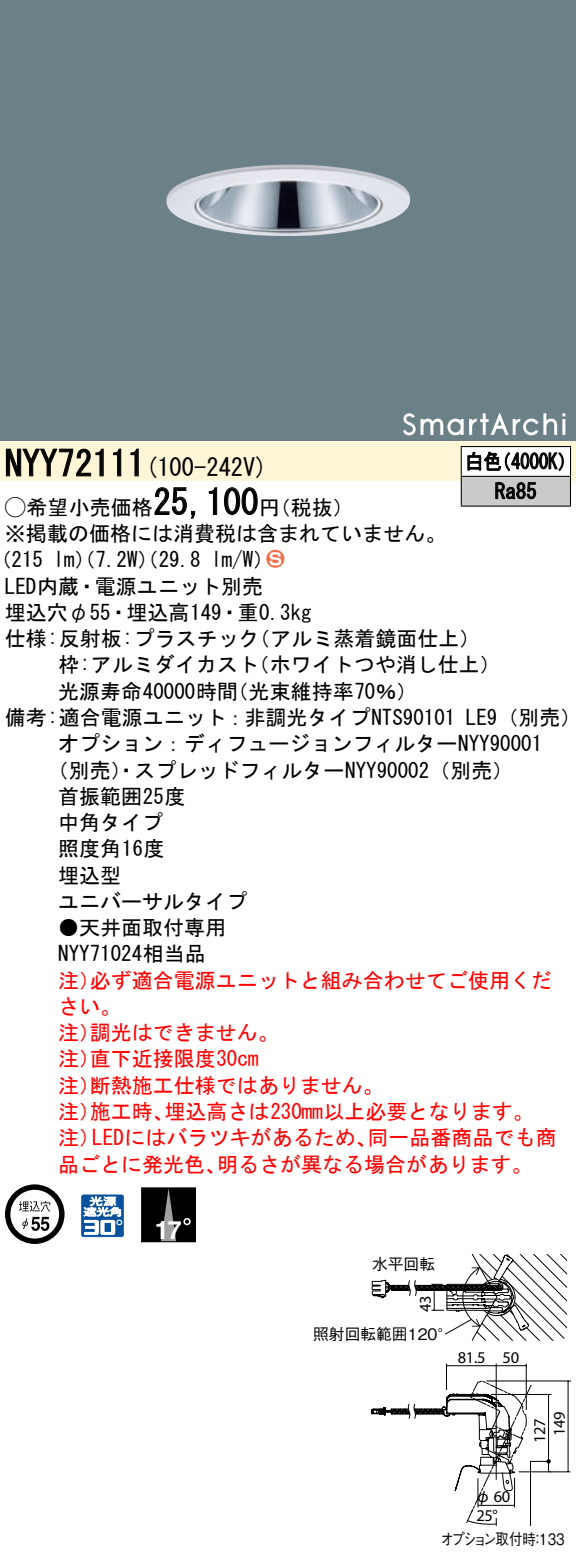
<style>
.page{position:relative;width:576px;height:1568px;background:#fff}
.page>*{position:absolute;margin:0;border:0;box-sizing:border-box;transform-origin:0 0}
.t1{font:35px "MS Gothic";color:#000}
.t2{font:700 25.2px "Helvetica LT Std";color:#fff}
.t3{font:24.5px "MS Gothic";color:#000}
.t4{font:21px/26.2px "MS Gothic";color:#000}
.t5{font:21px/26.2px "MS Gothic";color:#f00}
.t6{font:21px/29.8px "MS Gothic";color:#000;scale:.88 1}
.t7{font:21px "Ford Classification 1";color:#ed6d48}
.t8{font:16.45px "ITC Avant Garde Std";letter-spacing:-.02em;color:#000}
.t9{font:15.75px "Gothic BBB Pro Medium 90 pv RKSJ H";color:#000}
.t10{font:15.75px "Gothic BBB Pro Medium 90 pv RKSJ H";letter-spacing:-.14em;color:#000;scale:.85 1}
.t11{font:15.75px "Gothic BBB Pro Medium 90 pv RKSJ H";color:#000;scale:.85 1}
.s1{font-family:"Ford Classification 1"}
.s2{color:#fff}
.s3{font-family:"Gothic BBB Pro Medium 90 pv RKSJ H"}
</style>
<div class="page">
<div style="left:0;top:0;width:575px;height:411px;background:#6c8087"></div>
<img style="left:166px;top:164px;width:244px;height:72px">
<div style="left:0;top:411px;width:575px;height:30px;background:#6c8087"></div>
<svg style="left:403px;top:413px;width:60px;height:22px"></svg>
<svg style="left:469px;top:412px;width:96px;height:23px"></svg>
<div style="left:0;top:441px;width:575px;height:40px;background:#fff5d7"></div>
<svg style="left:6px;top:448px;width:98px;height:29px"></svg>
<svg style="left:113px;top:448px;width:9px;height:29px"></svg>
<svg style="left:130px;top:448px;width:9px;height:29px"></svg>
<svg style="left:154px;top:487px;width:42px;height:32px"></svg>
<svg style="left:208px;top:487px;width:9px;height:28px"></svg>
<svg style="left:224px;top:487px;width:34px;height:28px"></svg>
<svg style="left:5px;top:1184px;width:59px;height:59px"></svg>
<svg style="left:81px;top:1194px;width:43px;height:42px"></svg>
<div style="left:141px;top:1187px;width:54px;height:54px;background:#000"></div>
<svg style="left:161px;top:1189px;width:15px;height:50px"></svg>
<svg style="left:183px;top:1217px;width:8px;height:8px"></svg>
<div style="left:141px;top:1187px;width:55px;height:54px;border:1px solid #000"></div>
<div style="left:461px;top:446px;width:109px;height:30px;background:#fff"></div>
<div style="left:461px;top:476px;width:109px;height:30px;background:#cacaca"></div>
<hr style="left:460px;top:446px;width:110px;height:1px;background:#000">
<hr style="left:569px;top:447px;width:2px;height:29px;background:#000">
<hr style="left:460px;top:475px;width:110px;height:2px;background:#000">
<svg style="left:460px;top:447px;width:1px;height:58px"></svg>
<hr style="left:569px;top:477px;width:2px;height:28px;background:#000">
<hr style="left:460px;top:505px;width:110px;height:1px;background:#000">
<svg style="left:467px;top:451px;width:96px;height:20px"></svg>
<svg style="left:495px;top:482px;width:41px;height:17px"></svg>
<hr style="left:549px;top:1470px;width:21px;height:2px;background:#000">
<hr style="left:486px;top:1380px;width:84px;height:1px;background:#000">
<hr style="left:567px;top:1380px;width:1px;height:91px;background:#000">
<hr style="left:491px;top:1393px;width:60px;height:1px;background:#000">
<svg style="left:371px;top:1380px;width:179px;height:146px"></svg>
<svg style="left:372px;top:1363px;width:155px;height:161px"></svg>
<svg style="left:371px;top:1254px;width:196px;height:87px"></svg>
<h1 class="t1" style="left:5px;top:446px;width:142px">NYY72111</h1>
<p class="t6" style="left:494px;top:446px;width:49px;text-indent:-30px">白色<br>Ra85</p>
<p class="t6" style="left:492px;top:446px;width:96px">（4000 (K</p>
<p class="t3" style="left:145px;top:455px;width:124px">(100-242 (V</p>
<h1 class="t1" style="left:153px;top:484px;width:106px">25,100</h1>
<p class="t4" style="left:5px;top:493px;width:442px"><span class="s1">A</span>希望小売価格<br>※掲載の価格には消費税は含まれていません。</p>
<p class="t7" style="left:266px;top:548px;width:19px">2<span class="s2">3</span></p>
<p class="t4" style="left:259px;top:494px;width:96px">（円税抜(</p>
<p class="t4" style="left:211px;top:546px;width:64px">l m (W/</p>
<p class="t4" style="left:-9px;top:546px;width:54px">（215</p>
<p class="t4" style="left:5px;top:573px;width:259px">LED内蔵・電源ユニット別売</p>
<p class="t4" style="left:5px;top:599px;width:308px">埋込穴φ55・埋込高149・重0.3kg</p>
<p class="t4" style="left:249px;top:625px;width:233px">（アルミ蒸着鏡面仕上(</p>
<p class="t4" style="left:54px;top:546px;width:149px">lm）（7.2 ）（W 29.8</p>
<p class="t4" style="left:248px;top:625px;width:253px;text-indent:-243px">仕様:反射板:プラスチック<br>（ホワイトつや消し仕上(</p>
<p class="t4" style="left:227px;top:651px;width:191px;text-indent:-169px">枠:アルミダイカスト<br>（光束維持率70％(</p>
<p class="t4" style="left:58px;top:678px;width:181px">光源寿命40000時間</p>
<p class="t4" style="left:5px;top:704px;width:452px">備考:適合電源ユニット：非調光タイプNTS90101</p>
<p class="t4" style="left:58px;top:730px;width:485px">オプション：ディフュージョンフィルターNYY90001</p>
<p class="t4" style="left:48px;top:756px;width:467px">（別売）・スプレッドフィルターNYY90002（別売(</p>
<p class="t4" style="left:58px;top:783px;width:129px">首振範囲25度</p>
<p class="t4" style="left:58px;top:809px;width:106px">中角タイプ</p>
<p class="t4" style="left:58px;top:835px;width:108px">照度角16度</p>
<p class="t4" style="left:58px;top:861px;width:64px">埋込型</p>
<p class="t4" style="left:58px;top:888px;width:190px">ユニバーサルタイプ</p>
<p class="t4" style="left:58px;top:914px;width:169px">●天井面取付専用<br>NYY71024相当品</p>
<p class="t5" style="left:90px;top:966px;width:463px">必ず適合電源ユニットと組み合わせてご使用くだ</p>
<p class="t4" style="left:465px;top:704px;width:117px">LE （9 別売(</p>
<p class="t5" style="left:58px;top:966px;width:43px">注）</p>
<p class="t5" style="left:58px;top:993px;width:64px">さい。</p>
<p class="t5" style="left:90px;top:1019px;width:190px">調光はできません。</p>
<p class="t5" style="left:90px;top:1019px;width:170px;text-indent:-32px">注）<br>直下近接限度30cm</p>
<p class="t5" style="left:90px;top:1045px;width:295px;text-indent:-32px">注）<br>断熱施工仕様ではありません。</p>
<p class="t5" style="left:58px;top:1071px;width:43px">注）</p>
<p class="t5" style="left:164px;top:1098px;width:370px">埋込高さは230mm以上必要となります。</p>
<p class="t5" style="left:90px;top:1098px;width:85px">施工時、</p>
<p class="t5" style="left:58px;top:1098px;width:43px">注）</p>
<p class="t5" style="left:92px;top:1124px;width:286px">LEDにはバラツキがあるため、</p>
<p class="t5" style="left:367px;top:1124px;width:190px">同一品番商品でも商</p>
<p class="t5" style="left:58px;top:1124px;width:43px">注）</p>
<p class="t5" style="left:58px;top:1150px;width:169px">品ごとに発光色、</p>
<p class="t5" style="left:217px;top:1150px;width:317px">明るさが異なる場合があります。</p>
<p class="t2" style="left:155px;top:1214px;width:29px">17</p>
<p class="t9" style="left:372px;top:1251px;width:64px">水平回転</p>
<p class="t8" style="left:415px;top:1311px;width:18px;rotate:-90deg">43</p>
<p class="t9" style="left:313px;top:1321px;width:142px">照射回転範囲120°</p>
<p class="t8" style="left:457px;top:1346px;width:29px">81.5</p>
<p class="t8" style="left:502px;top:1346px;width:18px">50</p>
<p class="t8" style="left:529px;top:1442px;width:26px;rotate:-90deg">127</p>
<p class="t8" style="left:549px;top:1435px;width:26px;rotate:-90deg">149</p>
<p class="t8" style="left:475px;top:1485px;width:37px"><span class="s3">φ</span>60</p>
<p class="t8" style="left:476px;top:1505px;width:23px">25°</p>
<p class="t10" style="left:440px;top:1525px;width:114px">オプション取付時</p>
<p class="t11" style="left:530px;top:1525px;width:41px">：133</p>
</div>
